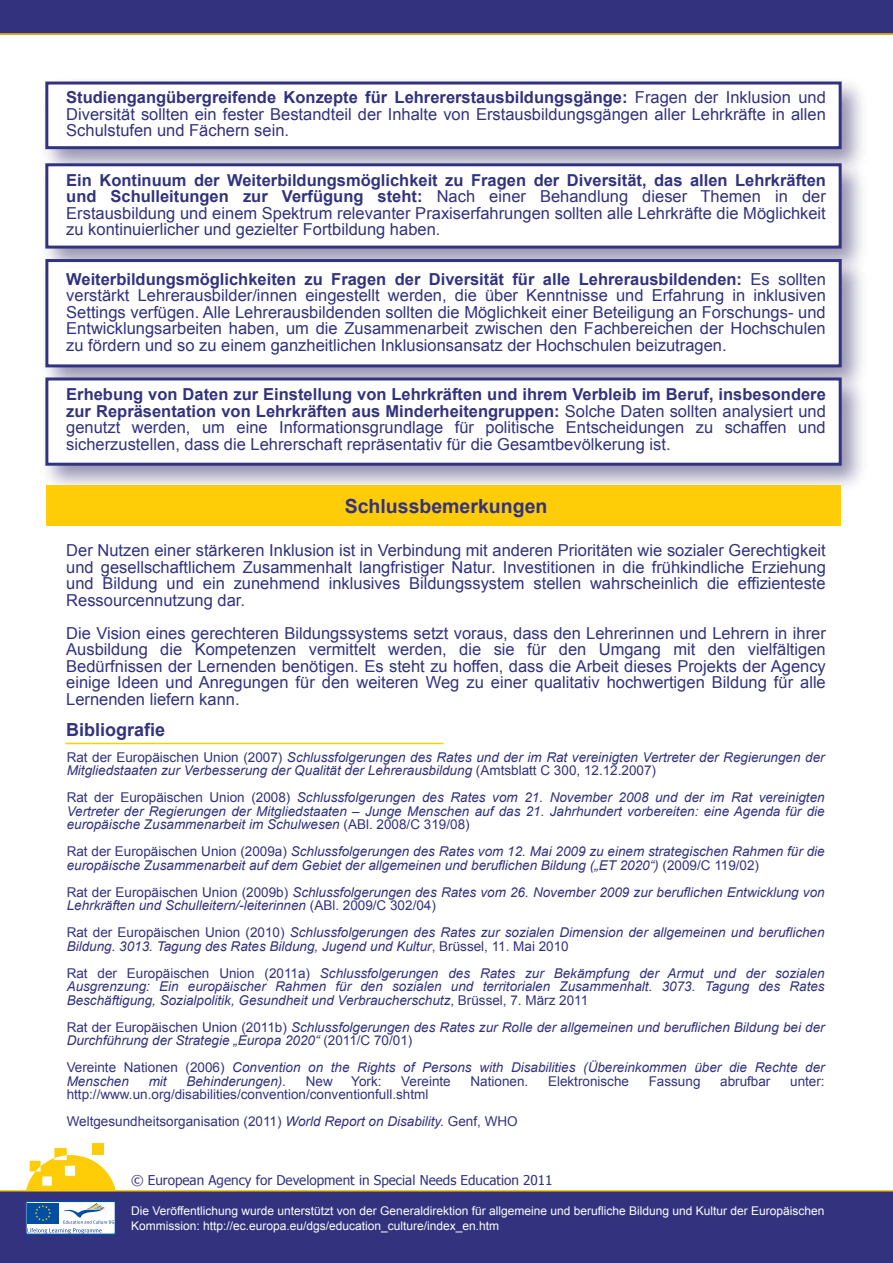
<style>
.page{position:relative;width:893px;height:1263px;background:#fff}
.page>*{position:absolute;margin:0;border:0;box-sizing:border-box;transform-origin:0 0}
.t1{font:700 19.5px "Arial";color:#32327f}
.t2{font:700 18px "Arial";color:#32327f}
.t3{font:16.5px/16.5px "Arial";color:#32327f;text-align:justify}
.t4{font:italic 13.5px/13.5px "Arial";color:#32327f}
.t5{font:13.5px/27px "Arial";color:#32327f}
.t6{font:13.5px "Tahoma";color:#32327f}
.t7{font:12px/15px "Arial";color:#fff}
.s1{font-weight:700}
.s2{font-style:normal}
.s3{font-style:italic}
</style>
<div class="page">
<div style="left:0;top:0;width:893px;height:34px;background:#32327f"></div>
<div style="left:0;top:1191px;width:893px;height:72px;background:#32327f"></div>
<div style="left:45px;top:82px;width:797px;height:67px;background:#fff;border:3px solid #32327f"></div>
<div style="left:45px;top:163px;width:797px;height:86px;background:#fff;border:3px solid #32327f"></div>
<img style="left:45px;top:247px;width:817px;height:119px">
<div style="left:45px;top:259px;width:797px;height:108px;background:#fff;border:3px solid #32327f"></div>
<img style="left:45px;top:366px;width:817px;height:133px">
<div style="left:45px;top:377px;width:797px;height:89px;background:#fff;border:3px solid #32327f"></div>
<div style="left:46px;top:486px;width:794px;height:40px;background:#ffcc08"></div>
<div style="left:92px;top:1143px;width:12px;height:11px;background:#ffcc08"></div>
<svg style="left:26px;top:1148px;width:90px;height:42px"></svg>
<hr style="left:0;top:1190px;width:893px;height:1px;background:#ffcc08">
<hr style="left:0;top:33px;width:893px;height:2px;background:#ffcc08">
<hr style="left:65px;top:743px;width:379px;height:1px;background:#ffcc08">
<svg style="left:28px;top:1203px;width:85px;height:29px;background:#a8c0d9"></svg>
<div style="left:25px;top:1200px;width:91px;height:35px;border:2px solid #034ea2"></div>
<p class="t3" style="left:66px;top:89px;width:761px"><span class="s1">Studiengangübergreifende Konzepte für Lehrererstausbildungsgänge:</span> Fragen der Inklusion und Diversität sollten ein fester Bestandteil der Inhalte von Erstausbildungsgängen aller Lehrkräfte in allen Schulstufen und Fächern sein.</p>
<p class="t3" style="left:66px;top:172px;width:761px"><span class="s1">Ein Kontinuum der Weiterbildungsmöglichkeit zu Fragen der Diversität, das allen Lehrkräften und Schulleitungen zur Verfügung steht:</span> Nach einer Behandlung dieser Themen in der Erstausbildung und einem Spektrum relevanter Praxiserfahrungen sollten alle Lehrkräfte die Möglichkeit zu kontinuierlicher und gezielter Fortbildung haben.</p>
<p class="t3" style="left:66px;top:271px;width:761px"><span class="s1">Weiterbildungsmöglichkeiten zu Fragen der Diversität für alle Lehrerausbildenden:</span> Es sollten verstärkt Lehrerausbilder/innen eingestellt werden, die über Kenntnisse und Erfahrung in inklusiven Settings verfügen. Alle Lehrerausbildenden sollten die Möglichkeit einer Beteiligung an Forschungs- und Entwicklungsarbeiten haben, um die Zusammenarbeit zwischen den Fachbereichen der Hochschulen zu fördern und so zu einem ganzheitlichen Inklusionsansatz der Hochschulen beizutragen.</p>
<p class="t3" style="left:66px;top:386px;width:761px"><span class="s1">Erhebung von Daten zur Einstellung von Lehrkräften und ihrem Verbleib im Beruf, insbesondere zur Repräsentation von Lehrkräften aus Minderheitengruppen:</span> Solche Daten sollten analysiert und genutzt werden, um eine Informationsgrundlage für politische Entscheidungen zu schaffen und sicherzustellen, dass die Lehrerschaft repräsentativ für die Gesamtbevölkerung ist.</p>
<h2 class="t1" style="left:345px;top:493px;width:204px">Schlussbemerkungen</h2>
<p class="t3" style="left:66px;top:542px;width:761px">Der Nutzen einer stärkeren Inklusion ist in Verbindung mit anderen Prioritäten wie sozialer Gerechtigkeit und gesellschaftlichem Zusammenhalt langfristiger Natur. Investitionen in die frühkindliche Erziehung und Bildung und ein zunehmend inklusives Bildungssystem stellen wahrscheinlich die effizienteste Ressourcennutzung dar.</p>
<p class="t3" style="left:66px;top:625px;width:761px">Die Vision eines gerechteren Bildungssystems setzt voraus, dass den Lehrerinnen und Lehrern in ihrer Ausbildung die Kompetenzen vermittelt werden, die sie für den Umgang mit den vielfältigen Bedürfnissen der Lernenden benötigen. Es steht zu hoffen, dass die Arbeit dieses Projekts der Agency einige Ideen und Anregungen für den weiteren Weg zu einer qualitativ hochwertigen Bildung für alle Lernenden liefern kann.</p>
<h2 class="t2" style="left:66px;top:718px;width:101px">Bibliografie</h2>
<p class="t4" style="left:67px;top:750px;width:759px"><span class="s2">Rat der Europäischen Union (2007)</span> Schlussfolgerungen des Rates und der im Rat vereinigten Vertreter der Regierungen der<br>Mitgliedstaaten zur Verbesserung der Qualität der Lehrerausbildung <span class="s2">(Amtsblatt C 300, 12.12.2007)</span></p>
<p class="t4" style="left:67px;top:791px;width:759px;text-align:justify"><span class="s2">Rat der Europäischen Union (2008)</span> Schlussfolgerungen des Rates vom 21. November 2008 und der im Rat vereinigten Vertreter der Regierungen der Mitgliedstaaten – Junge Menschen auf das 21. Jahrhundert vorbereiten: eine Agenda für die europäische Zusammenarbeit im Schulwesen <span class="s2">(ABl. 2008/C 319/08)</span></p>
<p class="t4" style="left:67px;top:845px;width:759px"><span class="s2">Rat der Europäischen Union (2009a)</span> Schlussfolgerungen des Rates vom 12. Mai 2009 zu einem strategischen Rahmen für die europäische Zusammenarbeit auf dem Gebiet der allgemeinen und beruflichen Bildung („ET 2020“) <span class="s2">(2009/C 119/02)</span></p>
<p class="t4" style="left:67px;top:885px;width:759px"><span class="s2">Rat der Europäischen Union (2009b)</span> Schlussfolgerungen des Rates vom 26. November 2009 zur beruflichen Entwicklung von<br>Lehrkräften und Schulleitern/-leiterinnen <span class="s2">(ABl. 2009/C 302/04)</span></p>
<p class="t4" style="left:67px;top:926px;width:759px"><span class="s2">Rat der Europäischen Union (2010)</span> Schlussfolgerungen des Rates zur sozialen Dimension der allgemeinen und beruflichen<br>Bildung. 3013. Tagung des Rates Bildung, Jugend und Kultur<span class="s2">, Brüssel, 11. Mai 2010</span></p>
<p class="t4" style="left:67px;top:966px;width:759px;text-align:justify"><span class="s2">Rat der Europäischen Union (2011a)</span> Schlussfolgerungen des Rates zur Bekämpfung der Armut und der sozialen Ausgrenzung: Ein europäischer Rahmen für den sozialen und territorialen Zusammenhalt. 3073. Tagung des Rates Beschäftigung, Sozialpolitik, Gesundheit und Verbraucherschutz<span class="s2">, Brüssel, 7. März 2011</span></p>
<p class="t4" style="left:67px;top:1020px;width:759px"><span class="s2">Rat der Europäischen Union (2011b)</span> Schlussfolgerungen des Rates zur Rolle der allgemeinen und beruflichen Bildung bei der<br>Durchführung der Strategie „Europa 2020“ <span class="s2">(2011/C 70/01)</span></p>
<p class="t4" style="left:67px;top:1061px;width:759px"><span class="s2">Vereinte Nationen (2006)</span> Convention on the Rights of Persons with Disabilities (Übereinkommen über die Rechte der<br>Menschen</p>
<p class="t4" style="left:149px;top:1074px;width:19px">mit</p>
<p class="t4" style="left:186px;top:1074px;width:101px">Behinderungen).</p>
<p class="t5" style="left:306px;top:1067px;width:28px">New</p>
<p class="t5" style="left:351px;top:1067px;width:32px">York:</p>
<p class="t5" style="left:401px;top:1067px;width:51px">Vereinte</p>
<p class="t5" style="left:470px;top:1067px;width:59px">Nationen.</p>
<p class="t5" style="left:548px;top:1067px;width:83px">Elektronische</p>
<p class="t5" style="left:649px;top:1067px;width:53px">Fassung</p>
<p class="t5" style="left:720px;top:1067px;width:52px">abrufbar</p>
<p class="t5" style="left:790px;top:1067px;width:36px">unter:</p>
<p class="t5" style="left:67px;top:1081px;width:452px">http://www.un.org/disabilities/convention/conventionfull.shtml<br>Weltgesundheitsorganisation (2011) <span class="s3">World Report on Disability.</span> Genf, WHO</p>
<p class="t6" style="left:131px;top:1171px;width:423px">© European Agency for Development in Special Needs Education 2011</p>
<p class="t7" style="left:131px;top:1203px;width:695px">Die Veröffentlichung wurde unterstützt von der Generaldirektion für allgemeine und berufliche Bildung und Kultur der Europäischen<br>Kommission: http://ec.europa.eu/dgs/education_culture/index_en.htm</p>
</div>
